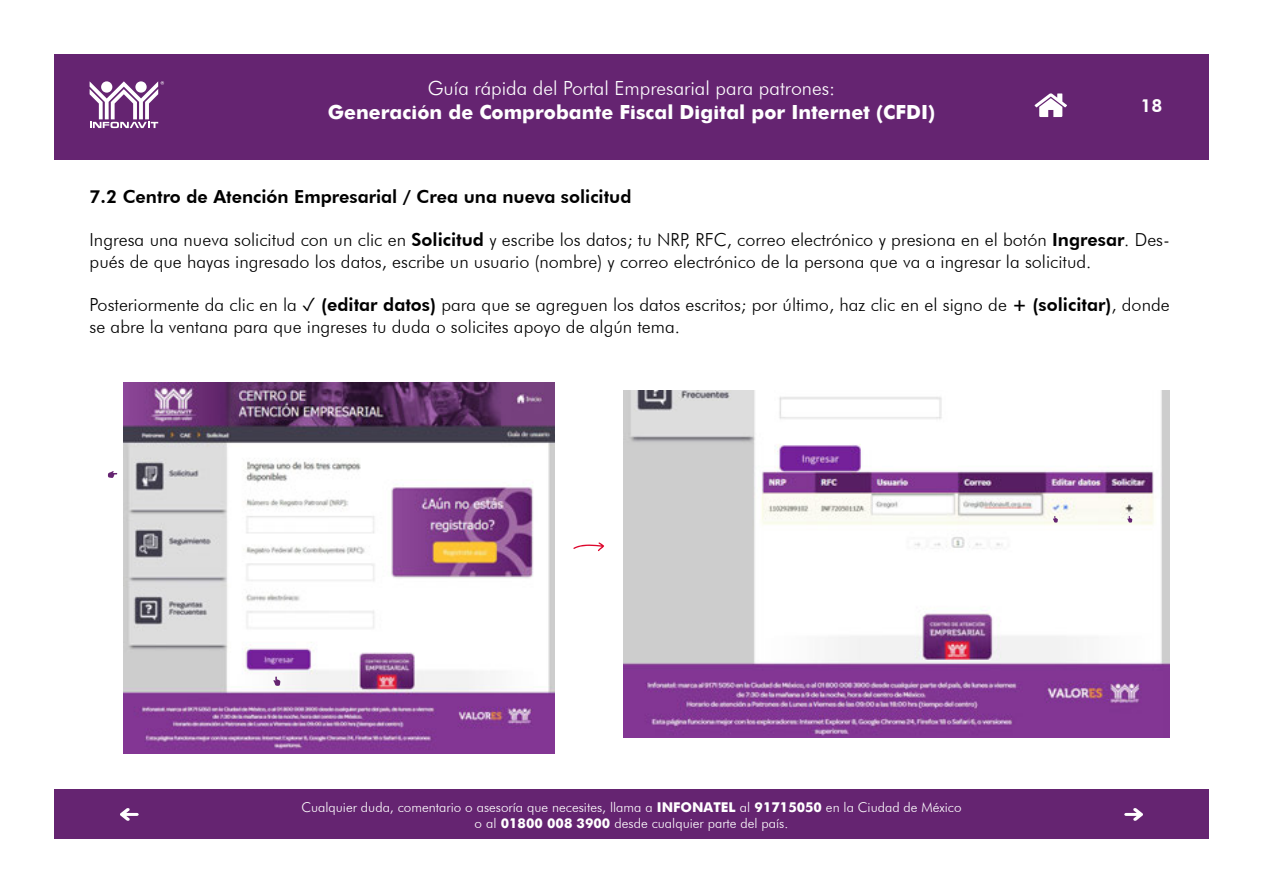
<style>
.page{position:relative;width:1263px;height:893px;background:#fff}
.page>*{position:absolute;margin:0;border:0;box-sizing:border-box;transform-origin:0 0}
.t1{font:700 19.5px "Futura";color:#fff}
.t2{font:300 19.5px "Futura BT";color:#fff}
.t3{font:300 18px/21.6px "Futura BT";color:#000}
.t4{font:800 18px "Futura BT";color:#000}
.t5{font:800 18px "Futura BT";color:#fff}
.t6{font:300 13.5px/16.2px "Futura BT";color:#fff;text-align:center}
.s1{font-weight:800}
.s2{font-family:"Futura";font-weight:700}
</style>
<div class="page">
<div style="left:54px;top:54px;width:1155px;height:105px;background:#652471"></div>
<div style="left:54px;top:790px;width:1155px;height:49px;background:#652471"></div>
<svg style="left:90px;top:81px;width:74px;height:47px"></svg>
<img style="left:123px;top:383px;width:431px;height:370px">
<img style="left:623px;top:390px;width:546px;height:348px">
<svg style="left:273px;top:676px;width:7px;height:10px"></svg>
<svg style="left:1052px;top:516px;width:6px;height:7px"></svg>
<svg style="left:1127px;top:516px;width:5px;height:7px"></svg>
<svg style="left:573px;top:542px;width:31px;height:10px"></svg>
<svg style="left:108px;top:471px;width:9px;height:7px"></svg>
<svg style="left:120px;top:808px;width:19px;height:13px"></svg>
<svg style="left:1124px;top:808px;width:19px;height:13px"></svg>
<svg style="left:1035px;top:93px;width:32px;height:24px"></svg>
<p class="t2" style="left:428px;top:77px;width:409px">Guía rápida del Portal Empresarial para patrones:</p>
<p class="t1" style="left:328px;top:98px;width:609px">Generación de Comprobante Fiscal Digital por Internet (CFDI)</p>
<p class="t5" style="left:1140px;top:95px;width:24px">18</p>
<p class="t4" style="left:90px;top:186px;width:543px">7.2 Centro de Atención Empresarial / Crea una nueva solicitud</p>
<p class="t3" style="left:90px;top:229px;width:1081px">Ingresa una nueva solicitud con un clic en <span class="s1">Solicitud</span> y escribe los datos; tu NRP, RFC, correo electrónico y presiona en el botón <span class="s1">Ingresar</span>. Des&shy;pués de que hayas ingresado los datos, escribe un usuario (nombre) y correo electrónico de la persona que va a ingresar la solicitud.</p>
<p class="t3" style="left:90px;top:294px;width:1081px">Posteriormente da clic en la ✓ <span class="s1">(editar datos)</span> para que se agreguen los datos escritos; por último, haz clic en el signo de <span class="s1">+ (solicitar)</span>, donde se abre la ventana para que ingreses tu duda o solicites apoyo de algún tema.</p>
<p class="t6" style="left:301px;top:798px;width:662px">Cualquier duda, comentario o asesoría que necesites, llama a <span class="s2">INFONATEL</span> al <span class="s2">91715050</span> en la Ciudad de México o al <span class="s2">01800 008 3900</span> desde cualquier parte del país.</p>
</div>
